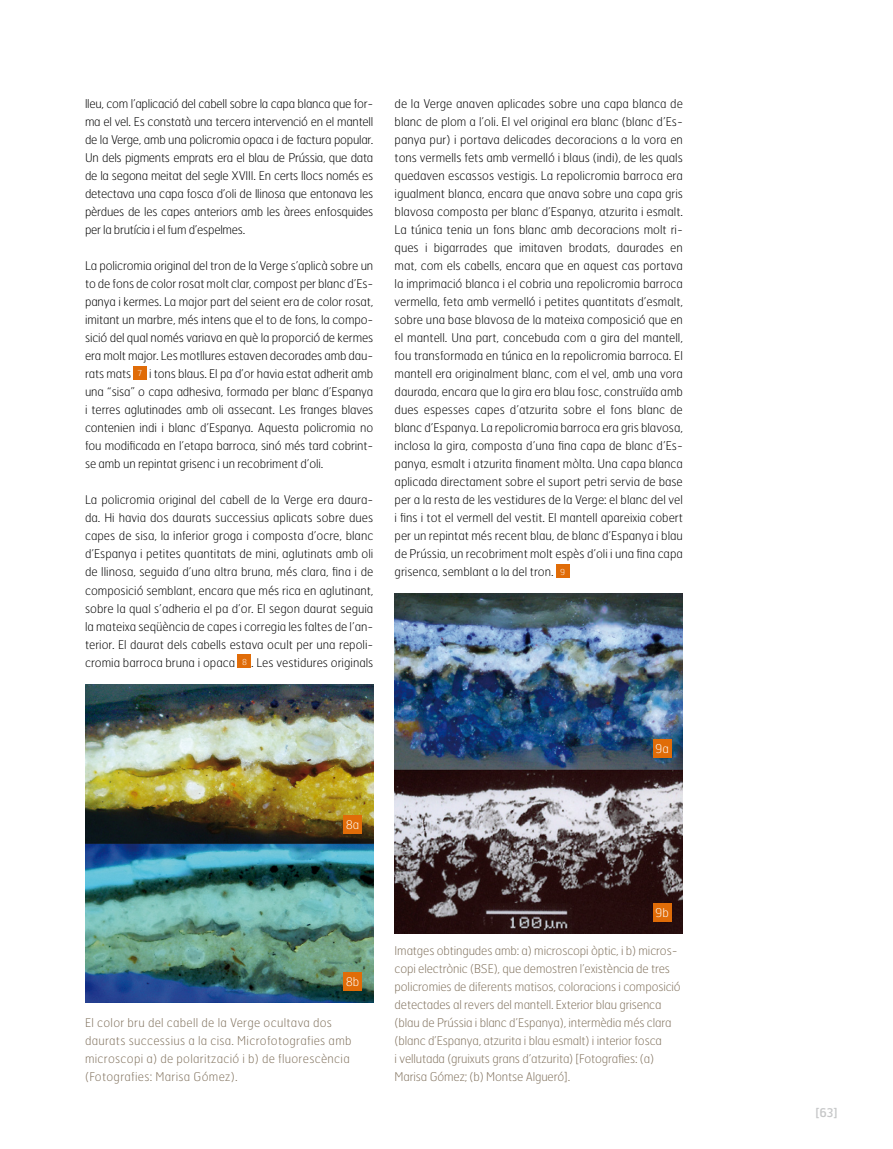
<style>
.page{position:relative;width:893px;height:1149px;background:#fff}
.page>*{position:absolute;margin:0;border:0;box-sizing:border-box;transform-origin:0 0}
.t1{font:100 12px/18px "Hermes";letter-spacing:-.005em;color:#000;text-align:justify}
.t2{font:100 12px/18px "Hermes";letter-spacing:-.01em;color:#81725e}
.t3{font:100 12px/18px "Hermes";letter-spacing:.025em;color:#81725e}
.t4{font:100 12px "Hermes";color:#fff}
.t5{font:12px "Hermes";color:#c6c7c8}
</style>
<div class="page">
<div style="left:134px;top:366px;width:13px;height:14px;background:#e06c08"></div>
<div style="left:238px;top:654px;width:13px;height:14px;background:#e06c08"></div>
<div style="left:556px;top:564px;width:13px;height:14px;background:#e06c08"></div>
<img style="left:85px;top:684px;width:288px;height:318px">
<img style="left:395px;top:593px;width:288px;height:340px">
<div style="left:653px;top:903px;width:18px;height:18px;background:#e06c08"></div>
<div style="left:653px;top:739px;width:18px;height:18px;background:#e06c08"></div>
<div style="left:343px;top:972px;width:19px;height:18px;background:#e06c08"></div>
<div style="left:343px;top:814px;width:19px;height:19px;background:#e06c08"></div>
<p class="t1" style="left:85px;top:94px;width:290px">lleu, com l’aplicació del cabell sobre la capa blanca que for&shy;ma el vel. Es constatà una tercera intervenció en el mantell de la Verge, amb una policromia opaca i de factura popular.<br>Un dels pigments emprats era el blau de Prússia, que data de la segona meitat del segle XVIII. En certs llocs només es detectava una capa fosca d’oli de llinosa que entonava les pèrdues de les capes anteriors amb les àrees enfosquides per la brutícia i el fum d’espelmes.</p>
<p class="t1" style="left:85px;top:256px;width:290px">La policromia original del tron de la Verge s’aplicà sobre un to de fons de color rosat molt clar, compost per blanc d’Es&shy;panya i kermes. La major part del seient era de color rosat, imitant un marbre, més intens que el to de fons, la compo&shy;sició del qual només variava en què la proporció de kermes era molt major. Les motllures estaven decorades amb dau&shy;rats mats <sup>7</sup> i tons blaus. El pa d’or havia estat adherit amb una “sisa” o capa adhesiva, formada per blanc d’Espanya i terres aglutinades amb oli assecant. Les franges blaves contenien indi i blanc d’Espanya. Aquesta policromia no fou modificada en l’etapa barroca, sinó més tard cobrint&shy;se amb un repintat grisenc i un recobriment d’oli.</p>
<p class="t1" style="left:85px;top:490px;width:290px">La policromia original del cabell de la Verge era daura&shy;da. Hi havia dos daurats successius aplicats sobre dues capes de sisa, la inferior groga i composta d’ocre, blanc d’Espanya i petites quantitats de mini, aglutinats amb oli de llinosa, seguida d’una altra bruna, més clara, fina i de composició semblant, encara que més rica en aglutinant, sobre la qual s’adheria el pa d’or. El segon daurat seguia la mateixa seqüència de capes i corregia les faltes de l’an&shy;terior. El daurat dels cabells estava ocult per una repoli&shy;cromia barroca bruna i opaca <sup>8</sup> . Les vestidures originals</p>
<p class="t1" style="left:395px;top:94px;width:290px">de la Verge anaven aplicades sobre una capa blanca de blanc de plom a l’oli. El vel original era blanc (blanc d’Es&shy;panya pur) i portava delicades decoracions a la vora en tons vermells fets amb vermelló i blaus (indi), de les quals quedaven escassos vestigis. La repolicromia barroca era igualment blanca, encara que anava sobre una capa gris blavosa composta per blanc d’Espanya, atzurita i esmalt.<br>La túnica tenia un fons blanc amb decoracions molt ri&shy;ques i bigarrades que imitaven brodats, daurades en mat, com els cabells, encara que en aquest cas portava la imprimació blanca i el cobria una repolicromia barroca vermella, feta amb vermelló i petites quantitats d’esmalt, sobre una base blavosa de la mateixa composició que en el mantell. Una part, concebuda com a gira del mantell, fou transformada en túnica en la repolicromia barroca. El mantell era originalment blanc, com el vel, amb una vora daurada, encara que la gira era blau fosc, construïda amb dues espesses capes d’atzurita sobre el fons blanc de blanc d’Espanya. La repolicromia barroca era gris blavosa, inclosa la gira, composta d’una fina capa de blanc d’Es&shy;panya, esmalt i atzurita finament mòlta. Una capa blanca aplicada directament sobre el suport petri servia de base per a la resta de les vestidures de la Verge: el blanc del vel i fins i tot el vermell del vestit. El mantell apareixia cobert per un repintat més recent blau, de blanc d’Espanya i blau de Prússia, un recobriment molt espès d’oli i una fina capa grisenca, semblant a la del tron. <sup>9</sup></p>
<p class="t4" style="left:346px;top:816px;width:15px">8a</p>
<p class="t4" style="left:655px;top:740px;width:15px">9a</p>
<p class="t4" style="left:346px;top:974px;width:15px">8b</p>
<p class="t3" style="left:85px;top:1012px;width:268px">El color bru del cabell de la Verge ocultava dos daurats successius a la cisa. Microfotografies amb microscopi a) de polarització i b) de fluorescència (Fotografies: Marisa Gómez).</p>
<p class="t4" style="left:655px;top:904px;width:15px">9b</p>
<p class="t2" style="left:395px;top:940px;width:288px">Imatges obtingudes amb: a) microscopi òptic, i b) micros&shy;copi electrònic (BSE), que demostren l’existència de tres policromies de diferents matisos, coloracions i composició detectades al revers del mantell. Exterior blau grisenca (blau de Prússia i blanc d’Espanya), intermèdia més clara (blanc d’Espanya, atzurita i blau esmalt) i interior fosca<br>i vellutada (gruixuts grans d’atzurita) [Fotografies: (a)<br>Marisa Gómez; (b) Montse Algueró].</p>
<p class="t5" style="left:815px;top:1104px;width:24px">[63]</p>
</div>
